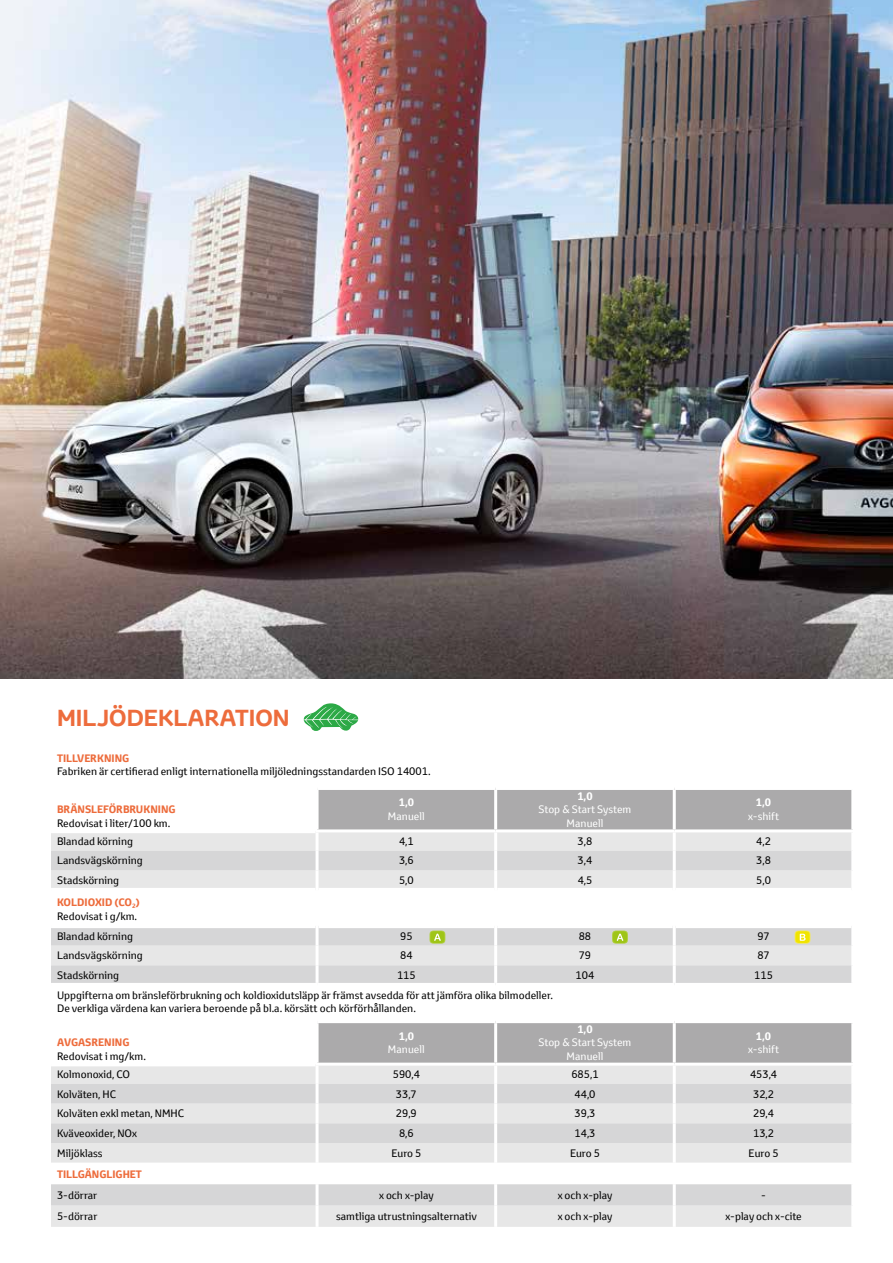
<style>
.page{position:relative;width:893px;height:1263px;background:#fff}
.page>*{position:absolute;margin:0;border:0;box-sizing:border-box;transform-origin:0 0}
.t1{font:700 22.5px "Toyota Display";color:#ed6c3c}
.t2{font:10.5px/13.5px "Toyota Text";color:#000}
.t3{font:10.5px/13.5px "Toyota Text";color:#fff;text-align:center}
.t4{font:700 10.5px "Toyota Text";color:#ed6c3c}
.t5{font:700 10.5px "Toyota Text";color:#fff}
.s1{font-weight:700;color:#ed6c3c}
</style>
<div class="page">
<div style="left:319px;top:790px;width:532px;height:39px;background:#abaaab"></div>
<div style="left:51px;top:832px;width:800px;height:395px;background:#e7e7e7"></div>
<svg style="left:51px;top:851px;width:800px;height:354px;background:#dbdbdc"></svg>
<svg style="left:51px;top:892px;width:800px;height:292px"></svg>
<div style="left:319px;top:1023px;width:532px;height:39px;background:#abaaab"></div>
<hr style="left:51px;top:829px;width:265px;height:4px;background:#fff">
<hr style="left:51px;top:888px;width:265px;height:4px;background:#fff">
<hr style="left:51px;top:924px;width:265px;height:4px;background:#fff">
<hr style="left:51px;top:983px;width:266px;height:4px;background:#fff">
<hr style="left:51px;top:1019px;width:266px;height:4px;background:#fff">
<hr style="left:51px;top:1062px;width:265px;height:4px;background:#fff">
<hr style="left:317px;top:983px;width:179px;height:4px;background:#fff">
<hr style="left:496px;top:983px;width:178px;height:4px;background:#fff">
<hr style="left:674px;top:983px;width:180px;height:4px;background:#fff">
<hr style="left:319px;top:888px;width:175px;height:4px;background:#fff">
<hr style="left:497px;top:888px;width:176px;height:4px;background:#fff">
<hr style="left:319px;top:924px;width:175px;height:4px;background:#fff">
<hr style="left:497px;top:924px;width:176px;height:4px;background:#fff">
<hr style="left:676px;top:888px;width:175px;height:4px;background:#fff">
<hr style="left:676px;top:924px;width:175px;height:4px;background:#fff">
<hr style="left:317px;top:1019px;width:179px;height:4px;background:#fff">
<hr style="left:496px;top:1019px;width:178px;height:4px;background:#fff">
<hr style="left:674px;top:1019px;width:180px;height:4px;background:#fff">
<hr style="left:494px;top:790px;width:3px;height:39px;background:#fff">
<hr style="left:673px;top:790px;width:3px;height:39px;background:#fff">
<hr style="left:316px;top:832px;width:3px;height:19px;background:#fff">
<hr style="left:494px;top:832px;width:3px;height:19px;background:#fff">
<hr style="left:673px;top:832px;width:3px;height:19px;background:#fff">
<hr style="left:316px;top:851px;width:3px;height:19px;background:#fff">
<hr style="left:494px;top:851px;width:3px;height:19px;background:#fff">
<hr style="left:673px;top:851px;width:3px;height:19px;background:#fff">
<hr style="left:316px;top:870px;width:3px;height:20px;background:#fff">
<hr style="left:494px;top:870px;width:3px;height:20px;background:#fff">
<hr style="left:673px;top:870px;width:3px;height:20px;background:#fff">
<hr style="left:316px;top:890px;width:3px;height:36px;background:#fff">
<hr style="left:494px;top:890px;width:3px;height:36px;background:#fff">
<hr style="left:673px;top:890px;width:3px;height:36px;background:#fff">
<hr style="left:316px;top:926px;width:3px;height:19px;background:#fff">
<hr style="left:316px;top:945px;width:3px;height:20px;background:#fff">
<hr style="left:316px;top:965px;width:3px;height:18px;background:#fff">
<hr style="left:316px;top:1023px;width:3px;height:39px;background:#fff">
<hr style="left:494px;top:1023px;width:3px;height:39px;background:#fff">
<hr style="left:673px;top:1023px;width:3px;height:39px;background:#fff">
<hr style="left:316px;top:1065px;width:3px;height:19px;background:#fff">
<hr style="left:494px;top:1065px;width:3px;height:19px;background:#fff">
<hr style="left:673px;top:1065px;width:3px;height:19px;background:#fff">
<hr style="left:316px;top:1084px;width:3px;height:19px;background:#fff">
<hr style="left:494px;top:1084px;width:3px;height:19px;background:#fff">
<hr style="left:673px;top:1084px;width:3px;height:19px;background:#fff">
<hr style="left:316px;top:1103px;width:3px;height:20px;background:#fff">
<hr style="left:494px;top:1103px;width:3px;height:20px;background:#fff">
<hr style="left:673px;top:1103px;width:3px;height:20px;background:#fff">
<hr style="left:316px;top:1123px;width:3px;height:20px;background:#fff">
<hr style="left:494px;top:1123px;width:3px;height:20px;background:#fff">
<hr style="left:673px;top:1123px;width:3px;height:20px;background:#fff">
<hr style="left:316px;top:1143px;width:3px;height:20px;background:#fff">
<hr style="left:494px;top:1143px;width:3px;height:20px;background:#fff">
<hr style="left:673px;top:1143px;width:3px;height:20px;background:#fff">
<hr style="left:316px;top:1163px;width:3px;height:21px;background:#fff">
<hr style="left:494px;top:1163px;width:3px;height:21px;background:#fff">
<hr style="left:673px;top:1163px;width:3px;height:21px;background:#fff">
<hr style="left:316px;top:1205px;width:3px;height:22px;background:#fff">
<hr style="left:494px;top:1205px;width:3px;height:22px;background:#fff">
<hr style="left:673px;top:1205px;width:3px;height:22px;background:#fff">
<hr style="left:316px;top:1062px;width:180px;height:3px;background:#fff">
<hr style="left:496px;top:1062px;width:178px;height:3px;background:#fff">
<hr style="left:674px;top:1062px;width:180px;height:3px;background:#fff">
<hr style="left:316px;top:1184px;width:3px;height:21px;background:#fff">
<hr style="left:494px;top:1184px;width:3px;height:21px;background:#fff">
<hr style="left:673px;top:1184px;width:3px;height:21px;background:#fff">
<svg style="left:304px;top:703px;width:54px;height:28px"></svg>
<svg style="left:318px;top:926px;width:534px;height:57px;background:#dddedb"></svg>
<img style="left:0;top:0;width:893px;height:678px">
<h1 class="t1" style="left:57px;top:702px;width:234px">MILJÖDEKLARATION</h1>
<p class="t4" style="left:57px;top:751px;width:74px">TILLVERKNING</p>
<p class="t2" style="left:57px;top:764px;width:375px">Fabriken är certifierad enligt internationella miljöledningsstandarden ISO 14001.</p>
<p class="t4" style="left:57px;top:802px;width:120px">BRÄNSLEFÖRBRUKNING</p>
<p class="t2" style="left:57px;top:816px;width:115px">Redovisat i liter/100 km.</p>
<p class="t5" style="left:399px;top:796px;width:17px">1,0</p>
<p class="t3" style="left:388px;top:809px;width:38px">Manuell</p>
<p class="t5" style="left:577px;top:789px;width:17px">1,0</p>
<p class="t3" style="left:538px;top:802px;width:94px">Stop &amp; Start System<br>Manuell</p>
<p class="t5" style="left:756px;top:796px;width:17px">1,0</p>
<p class="t3" style="left:748px;top:809px;width:32px">x-shift</p>
<p class="t2" style="left:57px;top:834px;width:78px">Blandad körning</p>
<p class="t2" style="left:399px;top:834px;width:16px">4,1</p>
<p class="t2" style="left:578px;top:834px;width:16px">3,8</p>
<p class="t2" style="left:756px;top:834px;width:16px">4,2</p>
<p class="t2" style="left:57px;top:854px;width:87px">Landsvägskörning</p>
<p class="t2" style="left:399px;top:854px;width:16px">3,6</p>
<p class="t2" style="left:578px;top:854px;width:16px">3,4</p>
<p class="t2" style="left:756px;top:854px;width:16px">3,8</p>
<p class="t2" style="left:57px;top:873px;width:64px">Stadskörning</p>
<p class="t2" style="left:399px;top:873px;width:16px">5,0</p>
<p class="t2" style="left:578px;top:873px;width:16px">4,5</p>
<p class="t2" style="left:756px;top:873px;width:16px">5,0</p>
<p class="t2" style="left:57px;top:896px;width:84px"><span class="s1">KOLDIOXID (CO</span><sub>2</sub><span class="s1">)<br></span>Redovisat i g/km.</p>
<p class="t2" style="left:57px;top:929px;width:78px">Blandad körning</p>
<p class="t2" style="left:400px;top:929px;width:14px">95</p>
<p class="t2" style="left:579px;top:929px;width:14px">88</p>
<p class="t2" style="left:757px;top:929px;width:14px">97</p>
<p class="t2" style="left:57px;top:949px;width:87px">Landsvägskörning</p>
<p class="t2" style="left:400px;top:949px;width:14px">84</p>
<p class="t2" style="left:579px;top:949px;width:14px">79</p>
<p class="t2" style="left:757px;top:949px;width:14px">87</p>
<p class="t2" style="left:57px;top:968px;width:64px">Stadskörning</p>
<p class="t2" style="left:397px;top:968px;width:20px">115</p>
<p class="t2" style="left:576px;top:968px;width:20px">104</p>
<p class="t2" style="left:754px;top:968px;width:20px">115</p>
<p class="t2" style="left:57px;top:988px;width:497px">Uppgifterna om bränsleförbrukning och koldioxidutsläpp är främst avsedda för att jämföra olika bilmodeller.<br>De verkliga värdena kan variera beroende på bl.a. körsätt och körförhållanden.</p>
<p class="t4" style="left:57px;top:1036px;width:74px">AVGASRENING</p>
<p class="t2" style="left:57px;top:1049px;width:90px">Redovisat i mg/km.</p>
<p class="t5" style="left:577px;top:1022px;width:17px">1,0</p>
<p class="t3" style="left:538px;top:1036px;width:94px">Stop &amp; Start System<br>Manuell</p>
<p class="t5" style="left:399px;top:1029px;width:17px">1,0</p>
<p class="t3" style="left:388px;top:1042px;width:38px">Manuell</p>
<p class="t5" style="left:756px;top:1029px;width:17px">1,0</p>
<p class="t3" style="left:748px;top:1042px;width:32px">x-shift</p>
<p class="t2" style="left:57px;top:1067px;width:74px">Kolmonoxid, CO</p>
<p class="t2" style="left:393px;top:1067px;width:29px">590,4</p>
<p class="t2" style="left:571px;top:1067px;width:29px">685,1</p>
<p class="t2" style="left:750px;top:1067px;width:29px">453,4</p>
<p class="t2" style="left:57px;top:1087px;width:60px">Kolväten, HC</p>
<p class="t2" style="left:396px;top:1087px;width:22px">33,7</p>
<p class="t2" style="left:574px;top:1087px;width:22px">44,0</p>
<p class="t2" style="left:753px;top:1087px;width:22px">32,2</p>
<p class="t2" style="left:57px;top:1107px;width:129px">Kolväten exkl metan, NMHC</p>
<p class="t2" style="left:396px;top:1107px;width:22px">29,9</p>
<p class="t2" style="left:574px;top:1107px;width:22px">39,3</p>
<p class="t2" style="left:753px;top:1107px;width:22px">29,4</p>
<p class="t2" style="left:57px;top:1126px;width:82px">Kväveoxider, NOx</p>
<p class="t2" style="left:399px;top:1126px;width:16px">8,6</p>
<p class="t2" style="left:575px;top:1126px;width:22px">14,3</p>
<p class="t2" style="left:753px;top:1126px;width:22px">13,2</p>
<p class="t2" style="left:57px;top:1146px;width:47px">Miljöklass</p>
<p class="t2" style="left:391px;top:1146px;width:31px">Euro 5</p>
<p class="t2" style="left:570px;top:1146px;width:31px">Euro 5</p>
<p class="t2" style="left:749px;top:1146px;width:31px">Euro 5</p>
<p class="t4" style="left:57px;top:1167px;width:86px">TILLGÄNGLIGHET</p>
<p class="t2" style="left:57px;top:1188px;width:42px">3-dörrar</p>
<p class="t2" style="left:379px;top:1188px;width:56px">x och x-play</p>
<p class="t2" style="left:558px;top:1188px;width:56px">x och x-play</p>
<p class="t2" style="left:761px;top:1188px;width:6px">-</p>
<p class="t2" style="left:57px;top:1209px;width:42px">5-dörrar</p>
<p class="t2" style="left:336px;top:1209px;width:143px">samtliga utrustningsalternativ</p>
<p class="t2" style="left:558px;top:1209px;width:56px">x och x-play</p>
<p class="t2" style="left:725px;top:1209px;width:78px">x-play och x-cite</p>
</div>
